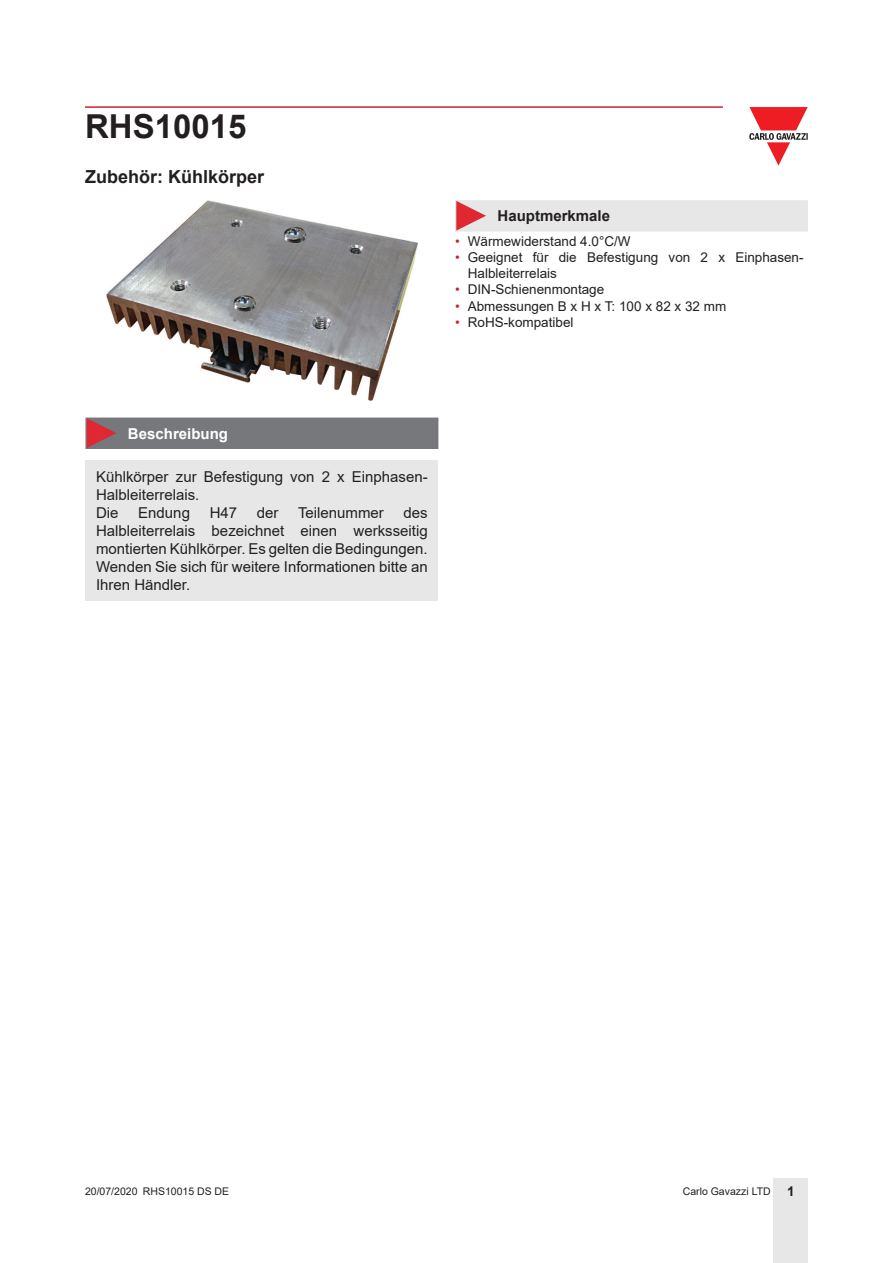
<style>
.page{position:relative;width:893px;height:1263px;background:#fff}
.page>*{position:absolute;margin:0;border:0;box-sizing:border-box;transform-origin:0 0}
.t1{font:700 33px "Arial";color:#231f20}
.Titolo02{font:700 18px "Arial";color:#231f20}
.Testo{font:15px/18px "Arial";color:#231f20}
.Titolo03{font:700 15px "Arial";color:#231f20}
.Titolo04{font:700 15px "Arial";color:#fff}
.t2{font:13.5px/16.2px "Arial";color:#231f20}
.t3{font:10.5px "Arial";color:#231f20}
.s1{color:#c42633}
.s2{font-weight:700;font-size:13.5px}
</style>
<div class="page">
<hr style="left:85px;top:106px;width:638px;height:2px;background:#c42633">
<div style="left:774px;top:1178px;width:34px;height:85px;background:#e7e7e8"></div>
<svg style="left:749px;top:107px;width:59px;height:59px"></svg>
<div style="left:85px;top:461px;width:353px;height:140px;background:#e7e7e8"></div>
<img style="left:107px;top:201px;width:310px;height:199px">
<div style="left:85px;top:418px;width:353px;height:31px;background:#77787b"></div>
<div style="left:455px;top:200px;width:353px;height:32px;background:#e7e7e8"></div>
<h1 class="t1" style="left:85px;top:103px;width:163px">RHS10015</h1>
<p class="Titolo02" style="left:85px;top:164px;width:181px">Zubehör: Kühlkörper</p>
<p class="Titolo03" style="left:497px;top:206px;width:114px">Hauptmerkmale</p>
<p class="t2" style="left:455px;top:233px;width:177px"><span class="s1">•</span> Wärmewiderstand 4.0°C/W</p>
<p class="t2" style="left:468px;top:249px;width:337px;text-indent:-13px"><span class="s1">•</span> Geeignet für die Befestigung von 2 x Einphasen-<br>Halbleiterrelais</p>
<p class="t2" style="left:455px;top:281px;width:151px"><span class="s1">•</span> DIN-Schienenmontage</p>
<p class="t2" style="left:455px;top:298px;width:273px"><span class="s1">•</span> Abmessungen B x H x T: 100 x 82 x 32 mm</p>
<p class="t2" style="left:455px;top:314px;width:120px"><span class="s1">•</span> RoHS-kompatibel</p>
<p class="Titolo04" style="left:128px;top:423px;width:102px">Beschreibung</p>
<p class="Testo" style="left:96px;top:468px;width:333px">Kühlkörper zur Befestigung von 2 x Einphasen-<br>Halbleiterrelais.</p>
<p class="Testo" style="left:96px;top:504px;width:24px">Die</p>
<p class="Testo" style="left:138px;top:504px;width:53px">Endung</p>
<p class="Testo" style="left:210px;top:504px;width:29px">H47</p>
<p class="Testo" style="left:257px;top:504px;width:23px">der</p>
<p class="Testo" style="left:298px;top:504px;width:87px">Teilenummer</p>
<p class="Testo" style="left:96px;top:504px;width:333px;text-align:justify;text-indent:307px">des Halbleiterrelais bezeichnet einen werksseitig montierten Kühlkörper. Es gelten die Bedingungen.<br>Wenden Sie sich für weitere Informationen bitte an Ihren Händler.</p>
<p class="t3" style="left:85px;top:1183px;width:146px">20/07/2020 RHS10015 DS DE</p>
<p class="t3" style="left:683px;top:1183px;width:113px">Carlo Gavazzi LTD <span class="s2">1</span></p>
</div>
